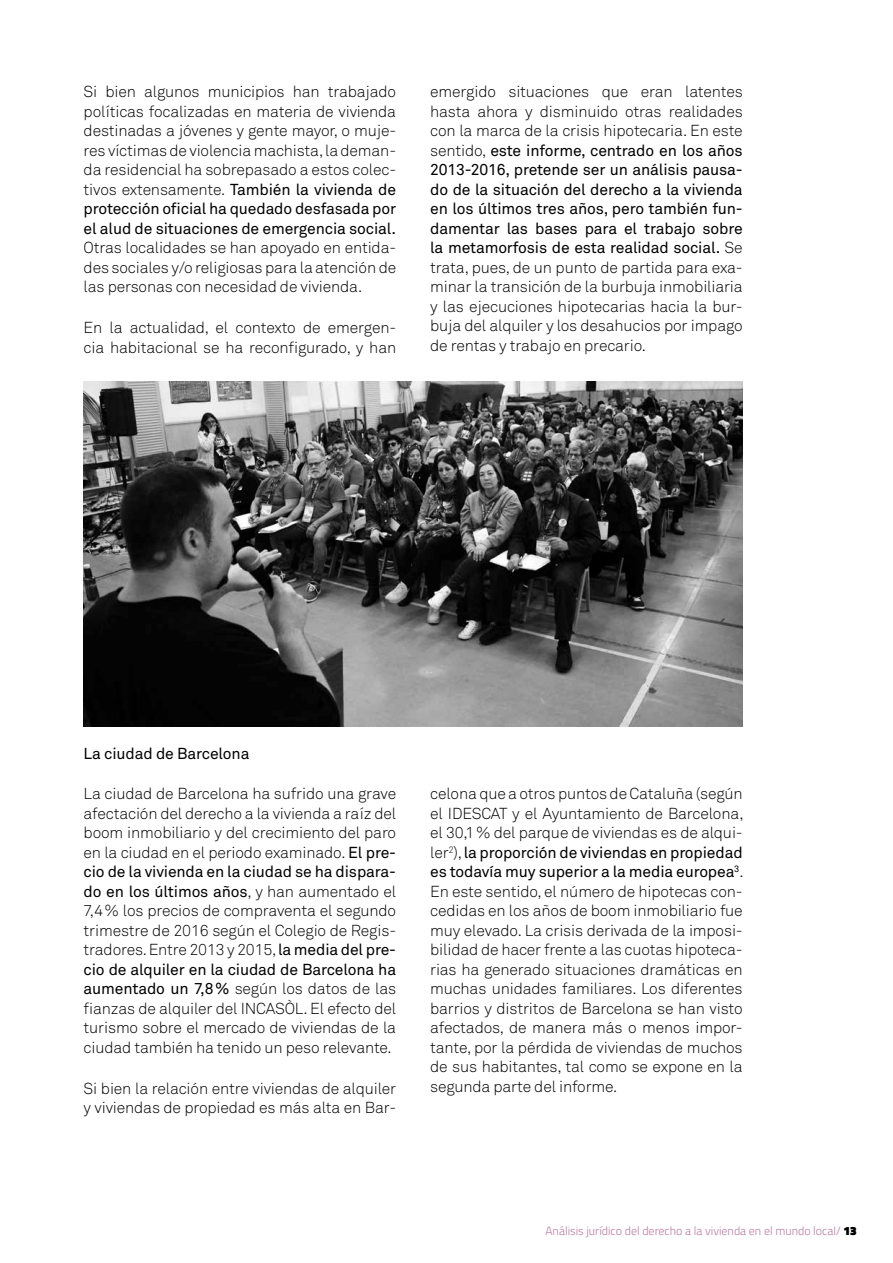
<style>
.page{position:relative;width:893px;height:1263px;background:#fff}
.page>*{position:absolute;margin:0;border:0;box-sizing:border-box;transform-origin:0 0}
.t1{font:15.75px/19.5px "Akkurat Light Pro";letter-spacing:-.01em;color:#000;text-align:justify}
.t2{font:15.75px/19.5px "Akkurat Pro";letter-spacing:-.01em;color:#000;text-align:justify}
.t3{font:300 12px "Titillium Web";color:#b97ca2}
.s1{font-family:"Akkurat Light Pro"}
.s2{font-family:"Akkurat Pro"}
.s3{font-weight:900;color:#000}
</style>
<div class="page">
<img style="left:84px;top:382px;width:659px;height:344px">
<p class="t1" style="left:84px;top:82px;width:314px">Si bien algunos municipios han trabajado políticas focalizadas en materia de vivienda destinadas a jóvenes y gente mayor, o muje&shy;res víctimas de violencia machista, la deman&shy;da residencial ha sobrepasado a estos colec-</p>
<p class="t2" style="left:84px;top:180px;width:314px"><span class="s1">tivos extensamente.</span> También la vivienda de protección oficial ha quedado desfasada por el alud de situaciones de emergencia social.</p>
<p class="t1" style="left:84px;top:238px;width:314px">Otras localidades se han apoyado en entida&shy;des sociales y/o religiosas para la atención de las personas con necesidad de vivienda.</p>
<p class="t1" style="left:84px;top:318px;width:314px">En la actualidad, el contexto de emergen&shy;cia habitacional se ha reconfigurado, y han</p>
<p class="t1" style="left:430px;top:82px;width:314px">emergido situaciones que eran latentes hasta ahora y disminuido otras realidades con la marca de la crisis hipotecaria. En este</p>
<p class="t2" style="left:430px;top:141px;width:314px"><span class="s1">sentido,</span> este informe, centrado en los años 2013-2016, pretende ser un análisis pausa&shy;do de la situación del derecho a la vivienda en los últimos tres años, pero también fun&shy;damentar las bases para el trabajo sobre la metamorfosis de esta realidad social. <span class="s1">Se</span></p>
<p class="t1" style="left:430px;top:258px;width:314px">trata, pues, de un punto de partida para exa&shy;minar la transición de la burbuja inmobiliaria y las ejecuciones hipotecarias hacia la bur&shy;buja del alquiler y los desahucios por impago de rentas y trabajo en precario.</p>
<p class="t2" style="left:84px;top:744px;width:167px">La ciudad de Barcelona</p>
<p class="t1" style="left:84px;top:784px;width:314px">La ciudad de Barcelona ha sufrido una grave afectación del derecho a la vivienda a raíz del boom inmobiliario y del crecimiento del paro en la ciudad en el periodo examinado. <span class="s2">El pre-</span></p>
<p class="t2" style="left:84px;top:862px;width:314px">cio de la vivienda en la ciudad se ha dispara&shy;do en los últimos años<span class="s1">, y han aumentado el</span></p>
<p class="t1" style="left:84px;top:901px;width:314px">7,4% los precios de compraventa el segundo trimestre de 2016 según el Colegio de Regis&shy;tradores. Entre 2013 y 2015, <span class="s2">la media del pre-</span></p>
<p class="t2" style="left:84px;top:960px;width:314px">cio de alquiler en la ciudad de Barcelona ha</p>
<p class="t1" style="left:84px;top:979px;width:314px"><span class="s2">aumentado un 7,8%</span> según los datos de las fianzas de alquiler del INCASÒL. El efecto del turismo sobre el mercado de viviendas de la ciudad también ha tenido un peso relevante.</p>
<p class="t1" style="left:84px;top:1079px;width:314px">Si bien la relación entre viviendas de alquiler y viviendas de propiedad es más alta en Bar-</p>
<p class="t1" style="left:430px;top:784px;width:315px">celona que a otros puntos de Cataluña (según el IDESCAT y el Ayuntamiento de Barcelona, el 30,1% del parque de viviendas es de alqui-</p>
<p class="t2" style="left:430px;top:843px;width:315px"><span class="s1">ler</span><sup>2</sup><span class="s1">),</span> la proporción de viviendas en propiedad es todavía muy superior a la media europea<sup>3</sup><span class="s1">.</span></p>
<p class="t1" style="left:430px;top:882px;width:314px">En este sentido, el número de hipotecas con&shy;cedidas en los años de boom inmobiliario fue muy elevado. La crisis derivada de la imposi&shy;bilidad de hacer frente a las cuotas hipoteca&shy;rias ha generado situaciones dramáticas en muchas unidades familiares. Los diferentes barrios y distritos de Barcelona se han visto afectados, de manera más o menos impor&shy;tante, por la pérdida de viviendas de muchos de sus habitantes, tal como se expone en la segunda parte del informe.</p>
<p class="t3" style="left:545px;top:1221px;width:313px">Análisis jurídico del derecho a la vivienda en el mundo local/ <span class="s3">13</span></p>
</div>
